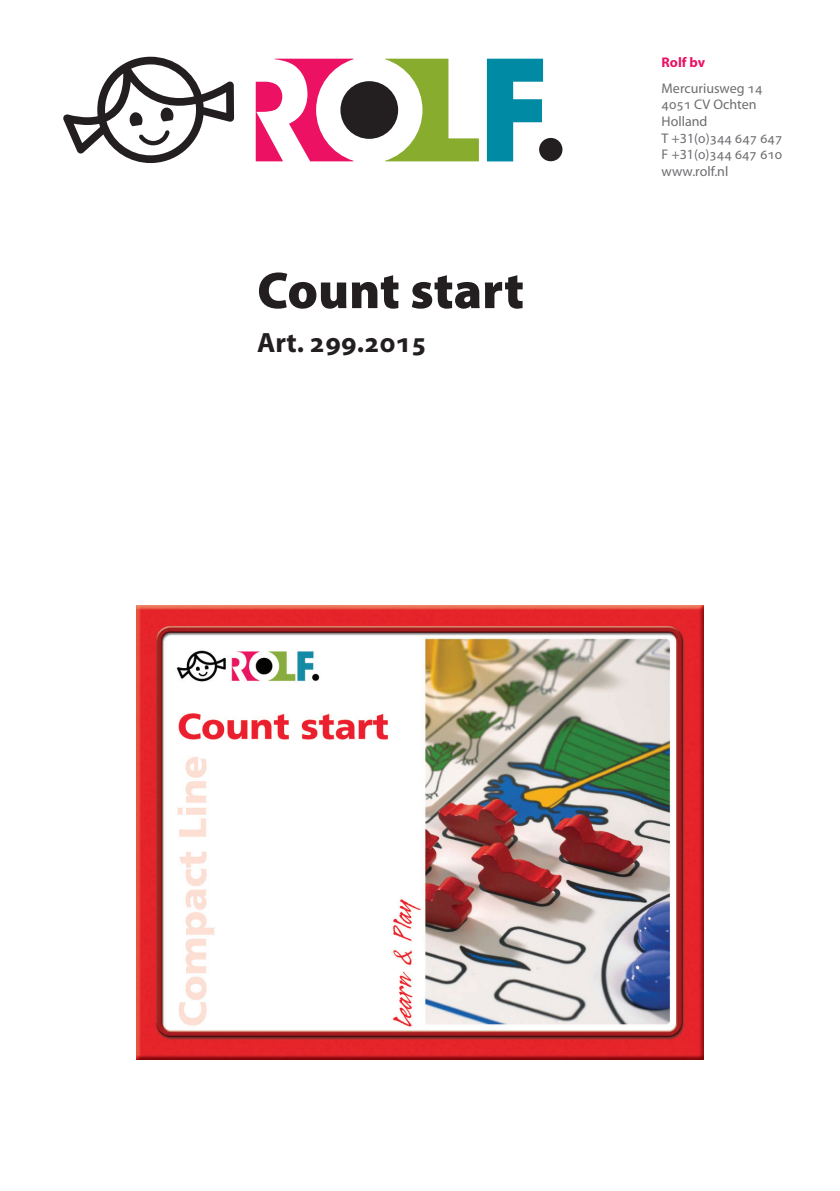
<style>
.page{position:relative;width:840px;height:1191px;background:#fff}
.page>*{position:absolute;margin:0;border:0;box-sizing:border-box;transform-origin:0 0}
.benaming_kop{font:900 52px "Myriad Pro";color:#231f20}
.benaming_kop-2{font:700 28px "Myriad Pro";color:#231f20}
.t1{font:14px "Myriad Pro";color:#6c6d70}
.t2{font:700 14px "Myriad Pro";color:#ec1163}
</style>
<div class="page">
<svg style="left:486px;top:59px;width:56px;height:102px"></svg>
<div style="left:539px;top:138px;width:23px;height:23px;background:#231f20;border-radius:50%"></div>
<div style="left:340px;top:81px;width:58px;height:58px;background:#231f20;border-radius:50%"></div>
<svg style="left:255px;top:59px;width:99px;height:102px"></svg>
<svg style="left:384px;top:59px;width:94px;height:102px"></svg>
<svg style="left:63px;top:57px;width:171px;height:106px"></svg>
<img style="left:136px;top:605px;width:567px;height:454px">
<p class="benaming_kop" style="left:257px;top:256px;width:268px">Count start</p>
<p class="benaming_kop-2" style="left:257px;top:324px;width:171px">Art. 299.2015</p>
<p class="t2" style="left:661px;top:53px;width:45px">Rolf bv</p>
<p class="t1" style="left:661px;top:79px;width:102px">Mercuriusweg 14</p>
<p class="t1" style="left:661px;top:96px;width:96px">4051 CV Ochten</p>
<p class="t1" style="left:661px;top:113px;width:47px">Holland</p>
<p class="t1" style="left:661px;top:129px;width:122px">T +31(0)344 647 647</p>
<p class="t1" style="left:661px;top:146px;width:122px">F +31(0)344 647 610</p>
<p class="t1" style="left:661px;top:162px;width:68px">www.rolf.nl</p>
</div>
